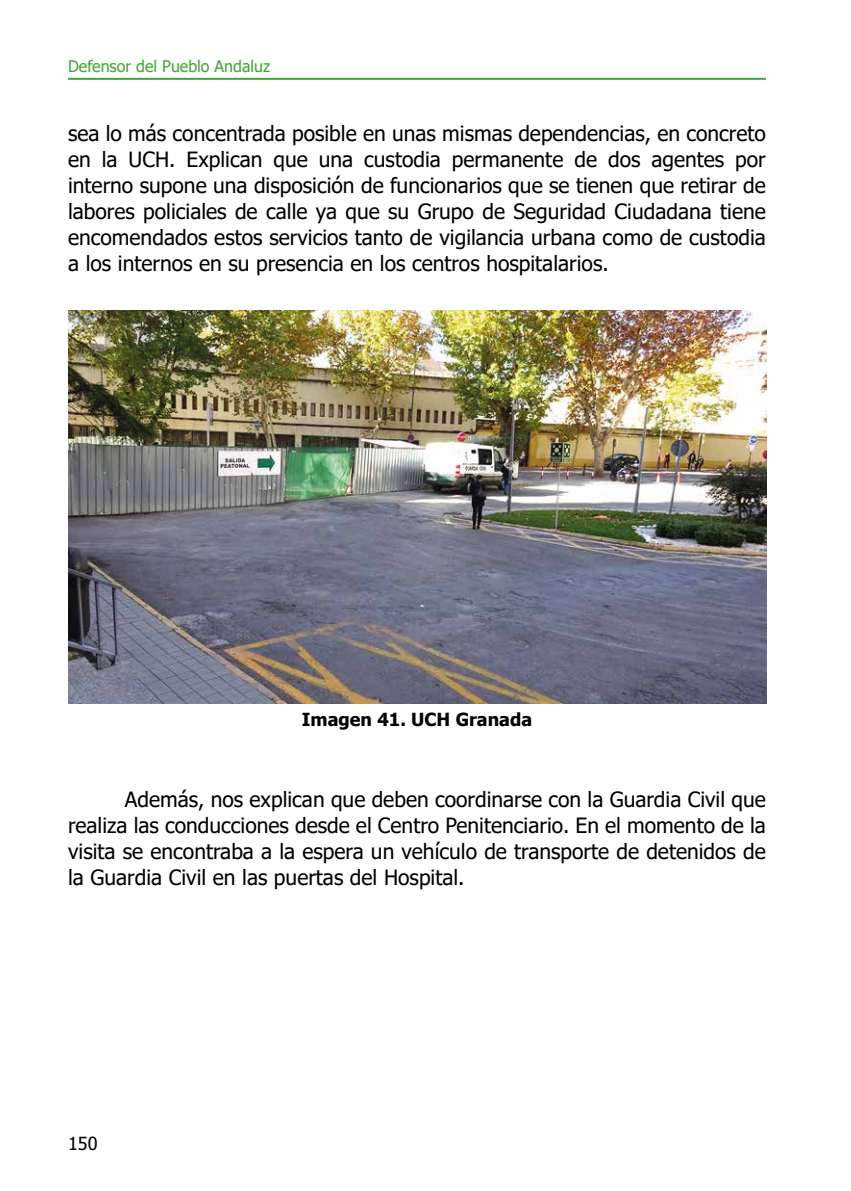
<style>
.page{position:relative;width:851px;height:1191px;background:#fff}
.page>*{position:absolute;margin:0;border:0;box-sizing:border-box;transform-origin:0 0}
.t1{font:21px/26px "Tahoma";color:#000;text-align:justify}
.t2{font:700 18px "Tahoma";color:#000}
.t3{font:18px "Tahoma";color:#000}
.t4{font:16px "Tahoma";color:#3fa535}
</style>
<div class="page">
<hr style="left:68px;top:78px;width:697px;height:2px;background:#3fa535">
<img style="left:68px;top:311px;width:697px;height:392px">
<p class="t4" style="left:68px;top:56px;width:203px">Defensor del Pueblo Andaluz</p>
<p class="t1" style="left:68px;top:121px;width:699px">sea lo más concentrada posible en unas mismas dependencias, en concreto en la UCH. Explican que una custodia permanente de dos agentes por interno supone una disposición de funcionarios que se tienen que retirar de labores policiales de calle ya que su Grupo de Seguridad Ciudadana tiene encomendados estos servicios tanto de vigilancia urbana como de custodia a los internos en su presencia en los centros hospitalarios.</p>
<p class="t2" style="left:302px;top:707px;width:232px">Imagen 41. UCH Granada</p>
<p class="t1" style="left:68px;top:787px;width:699px;text-indent:57px">Además, nos explican que deben coordinarse con la Guardia Civil que realiza las conducciones desde el Centro Penitenciario. En el momento de la visita se encontraba a la espera un vehículo de transporte de detenidos de la Guardia Civil en las puertas del Hospital.</p>
<p class="t3" style="left:68px;top:1131px;width:31px">150</p>
</div>
